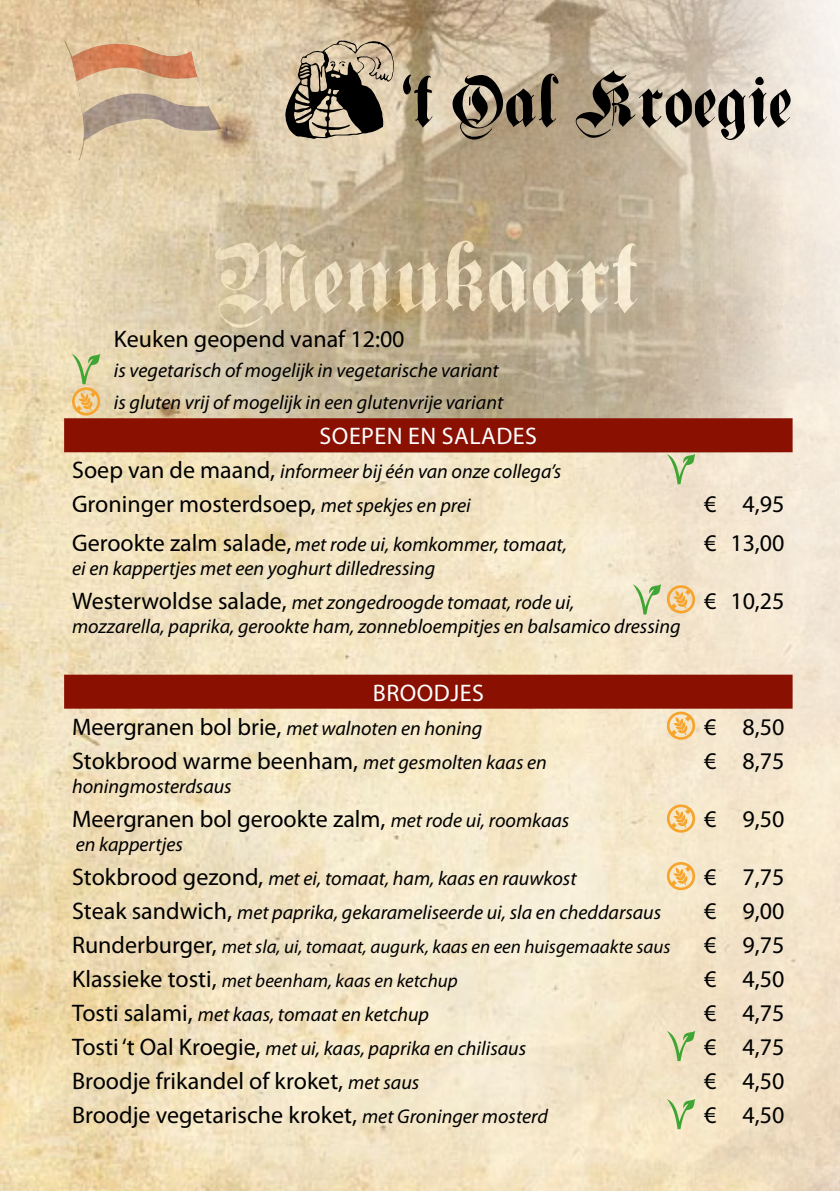
<style>
.page{position:relative;width:840px;height:1191px;background:#fff}
.page>*{position:absolute;margin:0;border:0;box-sizing:border-box;transform-origin:0 0}
.t1{font:24px "Myriad Pro";color:#000}
.t2{font:24px "Myriad Pro";letter-spacing:.02em;color:#fff}
.t3{font:italic 20px/24px "Myriad Pro";color:#000}
.t4{font:italic 19px "Myriad Pro";color:#000}
.s1{font-style:normal;font-size:24px}
.s2{font-style:italic;font-size:20px}
</style>
<div class="page">
<img style="left:0;top:0;width:839px;height:1191px">
<svg style="left:64px;top:418px;width:728px;height:290px;background:#d9b296"></svg>
<svg style="left:285px;top:41px;width:108px;height:98px;background:#8b7f6c"></svg>
<svg style="left:403px;top:74px;width:29px;height:54px;background:#786e58"></svg>
<svg style="left:452px;top:74px;width:106px;height:65px;background:#807360"></svg>
<svg style="left:575px;top:70px;width:215px;height:70px;background:#9c9283"></svg>
<svg style="left:666px;top:454px;width:28px;height:30px"></svg>
<svg style="left:666px;top:1098px;width:28px;height:31px"></svg>
<svg style="left:632px;top:584px;width:28px;height:30px"></svg>
<svg style="left:72px;top:354px;width:28px;height:61px;background:#d9c98a"></svg>
<svg style="left:666px;top:1030px;width:28px;height:31px"></svg>
<svg style="left:666px;top:585px;width:28px;height:28px"></svg>
<svg style="left:666px;top:711px;width:28px;height:29px"></svg>
<svg style="left:666px;top:804px;width:28px;height:28px"></svg>
<svg style="left:666px;top:862px;width:28px;height:28px"></svg>
<p class="t1" style="left:114px;top:324px;width:292px">Keuken geopend vanaf 12:00</p>
<p class="t3" style="left:114px;top:354px;width:390px;line-height:32px">is vegetarisch of mogelijk in vegetarische variant is gluten vrij of mogelijk in een glutenvrije variant</p>
<p class="t2" style="left:319px;top:421px;width:219px">SOEPEN EN SALADES</p>
<p class="t3" style="left:72px;top:459px;width:490px"><span class="s1">Soep van de maand,</span> informeer bij één van onze collega’s</p>
<p class="t1" style="left:72px;top:489px;width:400px">Groninger mosterdsoep, <span class="s2">met spekjes en prei</span></p>
<p class="t1" style="left:703px;top:489px;width:82px">€ 4,95</p>
<p class="t3" style="left:72px;top:531px;width:496px"><span class="s1">Gerookte zalm salade,</span> met rode ui, komkommer, tomaat, ei en kappertjes met een yoghurt dilledressing</p>
<p class="t1" style="left:703px;top:528px;width:82px">€ 13,00</p>
<p class="t3" style="left:72px;top:589px;width:609px"><span class="s1">Westerwoldse salade,</span> met zongedroogde tomaat, rode ui,<br>mozzarella, paprika, gerookte ham, zonnebloempitjes en balsamico dressing</p>
<p class="t1" style="left:703px;top:586px;width:82px">€ 10,25</p>
<p class="t2" style="left:372px;top:678px;width:112px">BROODJES</p>
<p class="t3" style="left:72px;top:715px;width:411px"><span class="s1">Meergranen bol brie,</span> met walnoten en honing</p>
<p class="t1" style="left:703px;top:712px;width:82px">€ 8,50</p>
<p class="t1" style="left:72px;top:746px;width:476px">Stokbrood warme beenham, <span class="s2">met gesmolten kaas en</span></p>
<p class="t3" style="left:72px;top:773px;width:161px">honingmosterdsaus</p>
<p class="t1" style="left:703px;top:746px;width:82px">€ 8,75</p>
<p class="t1" style="left:72px;top:804px;width:498px">Meergranen bol gerookte zalm, <span class="s2">met rode ui, roomkaas</span></p>
<p class="t3" style="left:76px;top:831px;width:108px">en kappertjes</p>
<p class="t1" style="left:703px;top:804px;width:82px">€ 9,50</p>
<p class="t3" style="left:72px;top:865px;width:505px"><span class="s1">Stokbrood gezond,</span> met ei, tomaat, ham, kaas en rauwkost</p>
<p class="t1" style="left:703px;top:862px;width:82px">€ 7,75</p>
<p class="t3" style="left:72px;top:899px;width:590px"><span class="s1">Steak sandwich,</span> met paprika, gekarameliseerde ui, sla en cheddarsaus</p>
<p class="t1" style="left:703px;top:896px;width:82px">€ 9,00</p>
<p class="t4" style="left:72px;top:934px;width:599px"><span class="s1">Runderburger,</span> met sla, ui, tomaat, augurk, kaas en een huisgemaakte saus</p>
<p class="t1" style="left:703px;top:930px;width:82px">€ 9,75</p>
<p class="t4" style="left:72px;top:968px;width:387px"><span class="s1">Klassieke tosti,</span> met beenham, kaas en ketchup</p>
<p class="t1" style="left:703px;top:964px;width:82px">€ 4,50</p>
<p class="t3" style="left:72px;top:1001px;width:358px"><span class="s1">Tosti salami,</span> met kaas, tomaat en ketchup</p>
<p class="t1" style="left:703px;top:998px;width:82px">€ 4,75</p>
<p class="t3" style="left:72px;top:1035px;width:455px"><span class="s1">Tosti ‘t Oal Kroegie,</span> met ui, kaas, paprika en chilisaus</p>
<p class="t1" style="left:703px;top:1032px;width:82px">€ 4,75</p>
<p class="t1" style="left:72px;top:1066px;width:348px">Broodje frikandel of kroket, <span class="s2">met saus</span></p>
<p class="t1" style="left:703px;top:1066px;width:82px">€ 4,50</p>
<p class="t1" style="left:72px;top:1100px;width:477px">Broodje vegetarische kroket, <span class="s2">met Groninger mosterd</span></p>
<p class="t1" style="left:703px;top:1100px;width:82px">€ 4,50</p>
</div>
